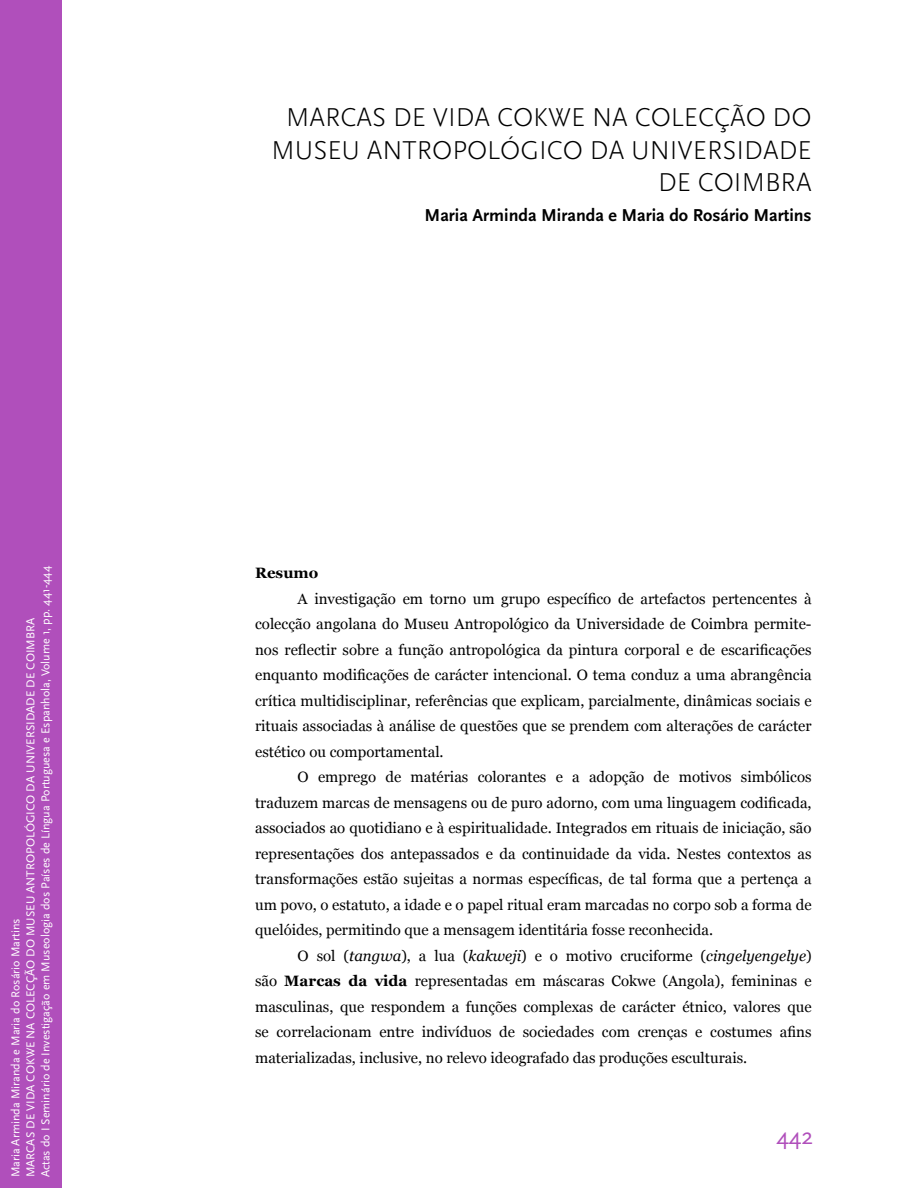
<style>
.page{position:relative;width:918px;height:1188px;background:#fff}
.page>*{position:absolute;margin:0;border:0;box-sizing:border-box;transform-origin:0 0}
.t1{font:300 27px/32.4px "Scala Sans Pro";color:#000;text-align:right}
.t2{font:24px "Scala Sans Pro";color:#b04fbb}
.t3{font:700 18px "Scala Sans Pro";color:#000}
.t4{font:15px/25.5px "Georgia";color:#000;text-align:justify}
.t5{font:700 15px "Georgia";color:#000}
.t6{font:12px/15px "Scala Sans Pro";color:#fff}
.s1{font-style:italic}
.s2{font-weight:700}
</style>
<div class="page">
<div style="left:0;top:0;width:62px;height:1188px;background:#b04fbb"></div>
<p class="t6" style="left:9px;top:1177px;width:613px;rotate:-90deg">Maria Arminda Miranda e Maria do Rosário Martins<br>MARCAS DE VIDA COKWE NA COLECÇÃO DO MUSEU ANTROPOLÓGICO DA UNIVERSIDADE DE COIMBRA<br>Actas do I Seminário de Investigação em Museologia dos Países de Língua Portuguesa e Espanhola, Volume 1, pp. 441-444</p>
<h1 class="t1" style="left:272px;top:102px;width:542px">MARCAS DE VIDA COKWE NA COLECÇÃO DO<br>MUSEU ANTROPOLÓGICO DA UNIVERSIDADE<br>DE COIMBRA</h1>
<p class="t3" style="left:425px;top:204px;width:389px">Maria Arminda Miranda e Maria do Rosário Martins</p>
<p class="t5" style="left:255px;top:567px;width:65px">Resumo</p>
<p class="t4" style="left:255px;top:587px;width:558px;text-indent:43px">A investigação em torno um grupo específico de artefactos pertencentes à colecção angolana do Museu Antropológico da Universidade de Coimbra permite&shy;nos reflectir sobre a função antropológica da pintura corporal e de escarificações enquanto modificações de carácter intencional. O tema conduz a uma abrangência crítica multidisciplinar, referências que explicam, parcialmente, dinâmicas sociais e rituais associadas à análise de questões que se prendem com alterações de carácter estético ou comportamental.</p>
<p class="t4" style="left:255px;top:765px;width:558px;text-indent:43px">O emprego de matérias colorantes e a adopção de motivos simbólicos traduzem marcas de mensagens ou de puro adorno, com uma linguagem codificada, associados ao quotidiano e à espiritualidade. Integrados em rituais de iniciação, são representações dos antepassados e da continuidade da vida. Nestes contextos as transformações estão sujeitas a normas específicas, de tal forma que a pertença a um povo, o estatuto, a idade e o papel ritual eram marcadas no corpo sob a forma de quelóides, permitindo que a mensagem identitária fosse reconhecida.</p>
<p class="t4" style="left:255px;top:944px;width:558px;text-indent:43px">O sol (<span class="s1">tangwa</span>), a lua (<span class="s1">kakweji</span>) e o motivo cruciforme (<span class="s1">cingelyengelye</span>) são <span class="s2">Marcas da vida</span> representadas em máscaras Cokwe (Angola), femininas e masculinas, que respondem a funções complexas de carácter étnico, valores que se correlacionam entre indivíduos de sociedades com crenças e costumes afins materializadas, inclusive, no relevo ideografado das produções esculturais.</p>
<h2 class="t2" style="left:776px;top:1124px;width:39px">442</h2>
</div>
